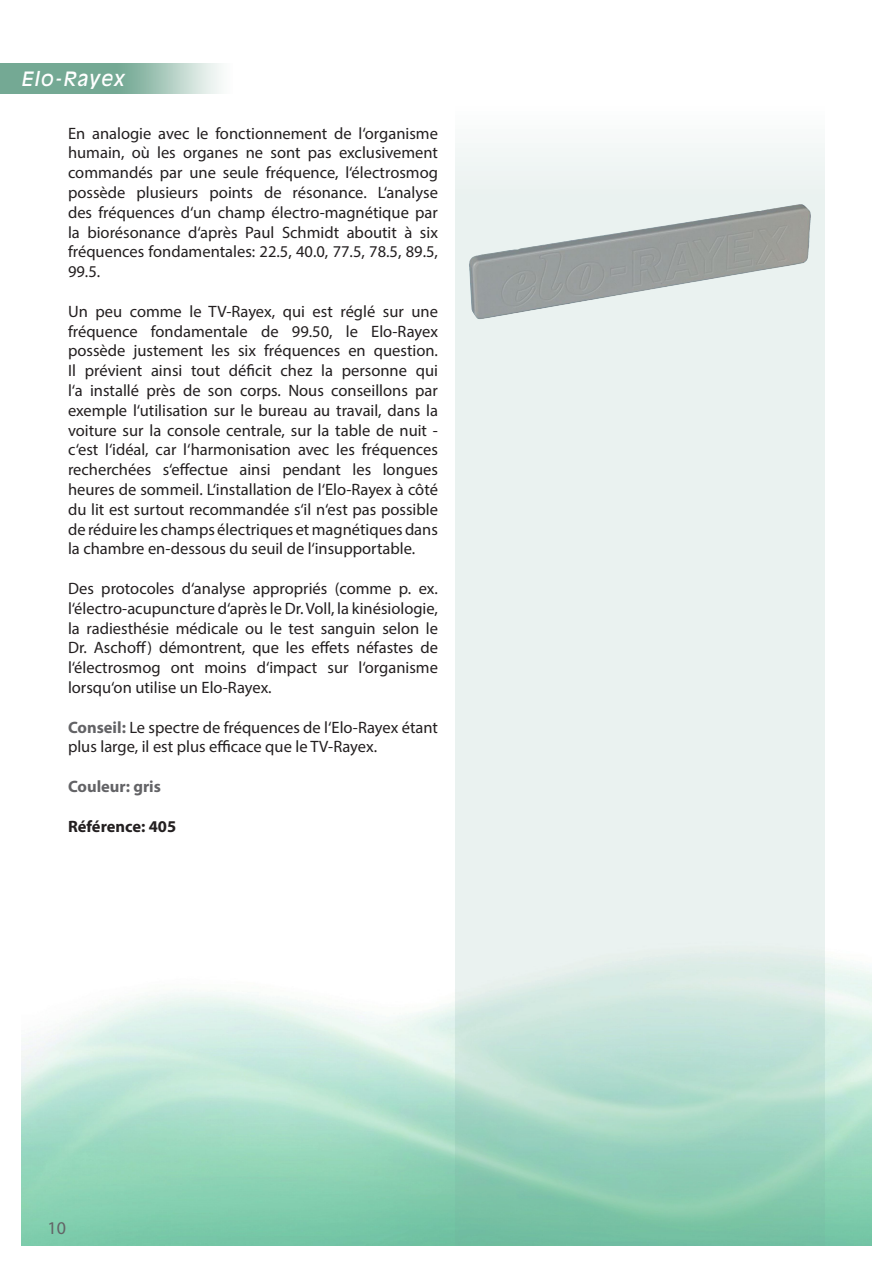
<style>
.page{position:relative;width:893px;height:1263px;background:#fff}
.page>*{position:absolute;margin:0;border:0;box-sizing:border-box;transform-origin:0 0}
.t1{font:italic 19.5px "Antique Olive LT";letter-spacing:.05em;color:#fff}
.t2{font:18px "Myriad Pro";color:#636366}
.t3{font:16.5px/19.8px "Myriad Pro";color:#231f20;text-align:justify}
.t4{font:700 16.5px "Myriad Pro";color:#231f20}
.t5{font:700 16.5px "Myriad Pro";color:#636366}
.s1{font-weight:700;color:#636366}
</style>
<div class="page">
<svg style="left:455px;top:143px;width:370px;height:1103px;background:#d8eae4"></svg>
<img style="left:469px;top:204px;width:330px;height:115px">
<p class="t1" style="left:21px;top:68px;width:105px">Elo-Rayex</p>
<p class="t3" style="left:68px;top:123px;width:371px">En analogie avec le fonctionnement de l‘organisme humain, où les organes ne sont pas exclusivement commandés par une seule fréquence, l‘électrosmog possède plusieurs points de résonance. L‘analyse des fréquences d‘un champ électro-magnétique par la biorésonance d‘après Paul Schmidt aboutit à six fréquences fondamentales: 22.5, 40.0, 77.5, 78.5, 89.5, 99.5.</p>
<p class="t3" style="left:68px;top:301px;width:371px">Un peu comme le TV-Rayex, qui est réglé sur une fréquence fondamentale de 99.50, le Elo-Rayex possède justement les six fréquences en question.<br>Il prévient ainsi tout déficit chez la personne qui l‘a installé près de son corps. Nous conseillons par exemple l‘utilisation sur le bureau au travail, dans la voiture sur la console centrale, sur la table de nuit - c‘est l‘idéal, car l‘harmonisation avec les fréquences recherchées s‘effectue ainsi pendant les longues heures de sommeil. L‘installation de l‘Elo-Rayex à côté du lit est surtout recommandée s‘il n‘est pas possible de réduire les champs électriques et magnétiques dans la chambre en-dessous du seuil de l‘insupportable.</p>
<p class="t3" style="left:68px;top:578px;width:371px">Des protocoles d‘analyse appropriés (comme p. ex. l‘électro-acupuncture d‘après le Dr. Voll, la kinésiologie, la radiesthésie médicale ou le test sanguin selon le Dr. Aschoff) démontrent, que les effets néfastes de l‘électrosmog ont moins d‘impact sur l‘organisme lorsqu‘on utilise un Elo-Rayex.</p>
<p class="t3" style="left:68px;top:717px;width:371px"><span class="s1">Conseil:</span> Le spectre de fréquences de l‘Elo-Rayex étant plus large, il est plus efficace que le TV-Rayex.</p>
<p class="t5" style="left:68px;top:776px;width:94px">Couleur: gris</p>
<p class="t4" style="left:68px;top:815px;width:110px">Référence: 405</p>
<p class="t2" style="left:48px;top:1216px;width:20px">10</p>
</div>
